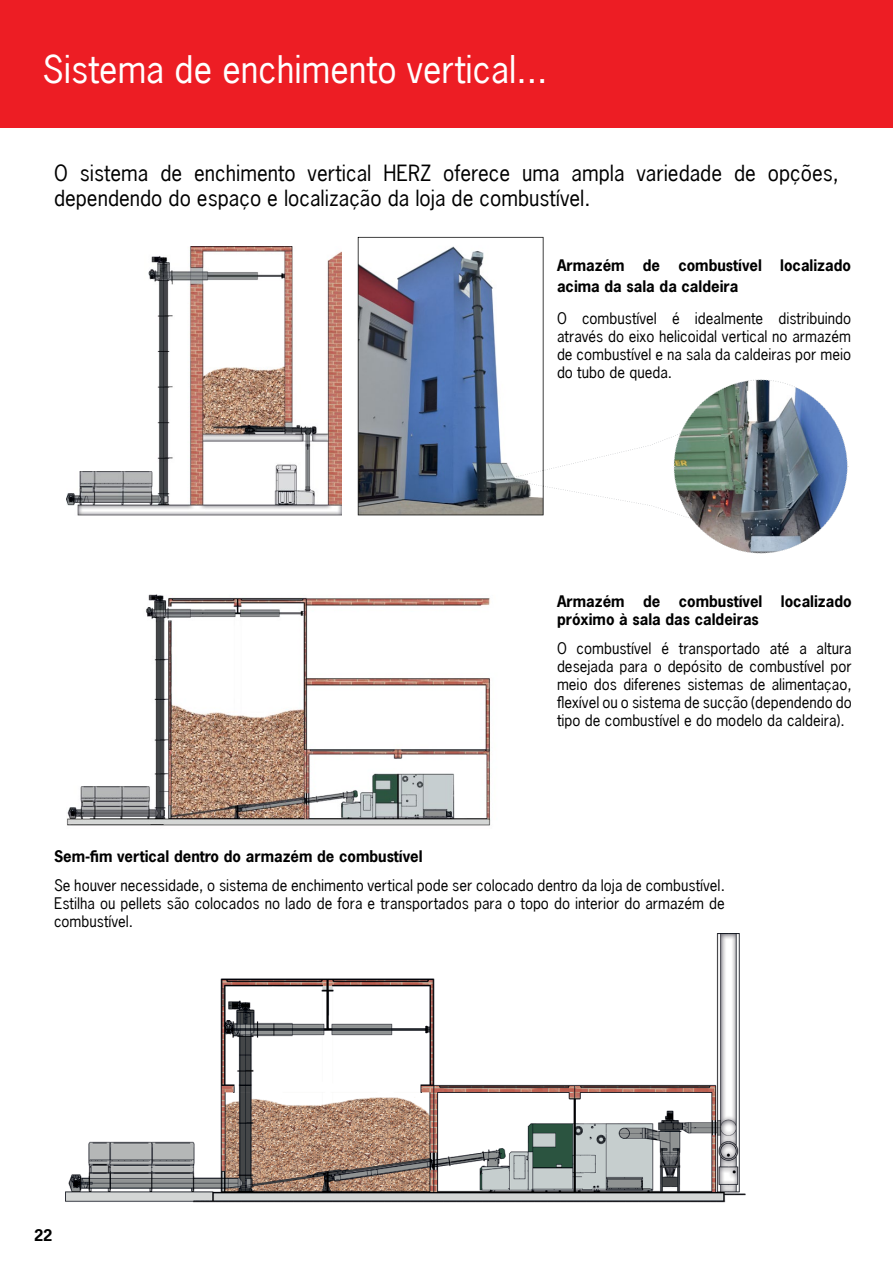
<style>
.page{position:relative;width:893px;height:1263px;background:#fff}
.page>*{position:absolute;margin:0;border:0;box-sizing:border-box;transform-origin:0 0}
.t1{font:36px "News Gothic LT";color:#fff}
.t2{font:21px/25.2px "News Gothic LT";color:#000}
.t3{font:15px/18px "News Gothic LT";color:#000;text-align:justify}
.t4{font:700 15px/21px "News Gothic LT";color:#000}
</style>
<div class="page">
<img style="left:66px;top:933px;width:680px;height:270px">
<svg style="left:358px;top:237px;width:185px;height:278px"></svg>
<img style="left:507px;top:471px;width:34px;height:15px">
<svg style="left:542px;top:310px;width:307px;height:244px"></svg>
<img style="left:67px;top:246px;width:274px;height:269px">
<img style="left:67px;top:594px;width:424px;height:232px">
<div style="left:0;top:0;width:893px;height:128px;background:#ed1d24"></div>
<h1 class="t1" style="left:43px;top:47px;width:506px">Sistema de enchimento vertical...</h1>
<h2 class="t2" style="left:54px;top:160px;width:786px">O sistema de enchimento vertical HERZ oferece uma ampla variedade de opções, dependendo do espaço e localização da loja de combustível.</h2>
<p class="t4" style="left:557px;top:255px;width:295px">Armazém de combustível localizado acima da sala da caldeira</p>
<p class="t3" style="left:557px;top:309px;width:295px">O combustível é idealmente distribuindo através do eixo helicoidal vertical no armazém de combustível e na sala da caldeiras por meio do tubo de queda.</p>
<p class="t4" style="left:557px;top:592px;width:296px;line-height:18px">Armazém de combustível localizado próximo à sala das caldeiras</p>
<p class="t3" style="left:557px;top:639px;width:296px">O combustível é transportado até a altura desejada para o depósito de combustível por meio dos diferenes sistemas de alimentaçao, flexível ou o sistema de sucção (dependendo do tipo de combustível e do modelo da caldeira).</p>
<p class="t4" style="left:54px;top:846px;width:370px">Sem-fim vertical dentro do armazém de combustível</p>
<p class="t3" style="left:54px;top:876px;width:672px">Se houver necessidade, o sistema de enchimento vertical pode ser colocado dentro da loja de combustível.<br>Estilha ou pellets são colocados no lado de fora e transportados para o topo do interior do armazém de combustível.</p>
<p class="t4" style="left:34px;top:1224px;width:20px">22</p>
</div>
